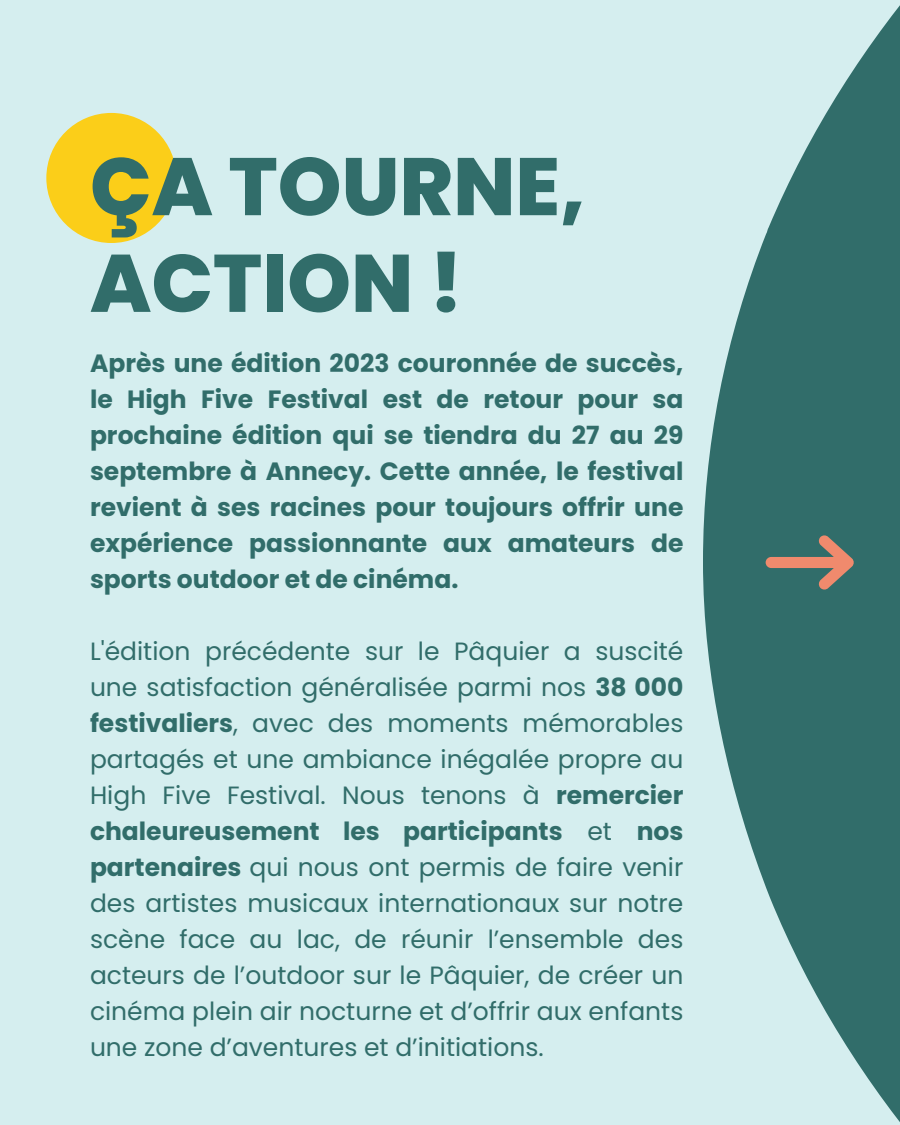
<style>
.page{position:relative;width:900px;height:1125px;background:#d5eeef}
.page>*{position:absolute;margin:0;border:0;box-sizing:border-box;transform-origin:0 0}
.t1{font:800 81.3px/96.7px "Poppins";color:#316d6a}
.t2{font:25px/36px "Poppins";color:#316d6a;text-align:justify}
.t3{font:700 25px/36px "Poppins";color:#316d6a;text-align:justify}
.s1{font-weight:700}
</style>
<div class="page">
<div style="left:46px;top:113px;width:130px;height:130px;background:#fbce19;border-radius:50%"></div>
<svg style="left:703px;top:5px;width:197px;height:1117px;fill:#316d6a"></svg>
<svg style="left:766px;top:535px;width:88px;height:55px;background:#6f766a"></svg>
<h1 class="t1" style="left:90px;top:138px;width:497px">ÇA TOURNE,<br>ACTION !</h1>
<h2 class="t3" style="left:90px;top:346px;width:595px">Après une édition 2023 couronnée de succès, le High Five Festival est de retour pour sa prochaine édition qui se tiendra du 27 au 29 septembre à Annecy. Cette année, le festival revient à ses racines pour toujours offrir une expérience passionnante aux amateurs de sports outdoor et de cinéma.</h2>
<p class="t2" style="left:90px;top:634px;width:595px">L'édition précédente sur le Pâquier a suscité une satisfaction généralisée parmi nos <span class="s1">38 000 festivaliers</span>, avec des moments mémorables partagés et une ambiance inégalée propre au High Five Festival. Nous tenons à <span class="s1">remercier chaleureusement les participants</span> et <span class="s1">nos partenaires</span> qui nous ont permis de faire venir des artistes musicaux internationaux sur notre scène face au lac, de réunir l’ensemble des acteurs de l’outdoor sur le Pâquier, de créer un cinéma plein air nocturne et d’offrir aux enfants une zone d’aventures et d’initiations.</p>
</div>
